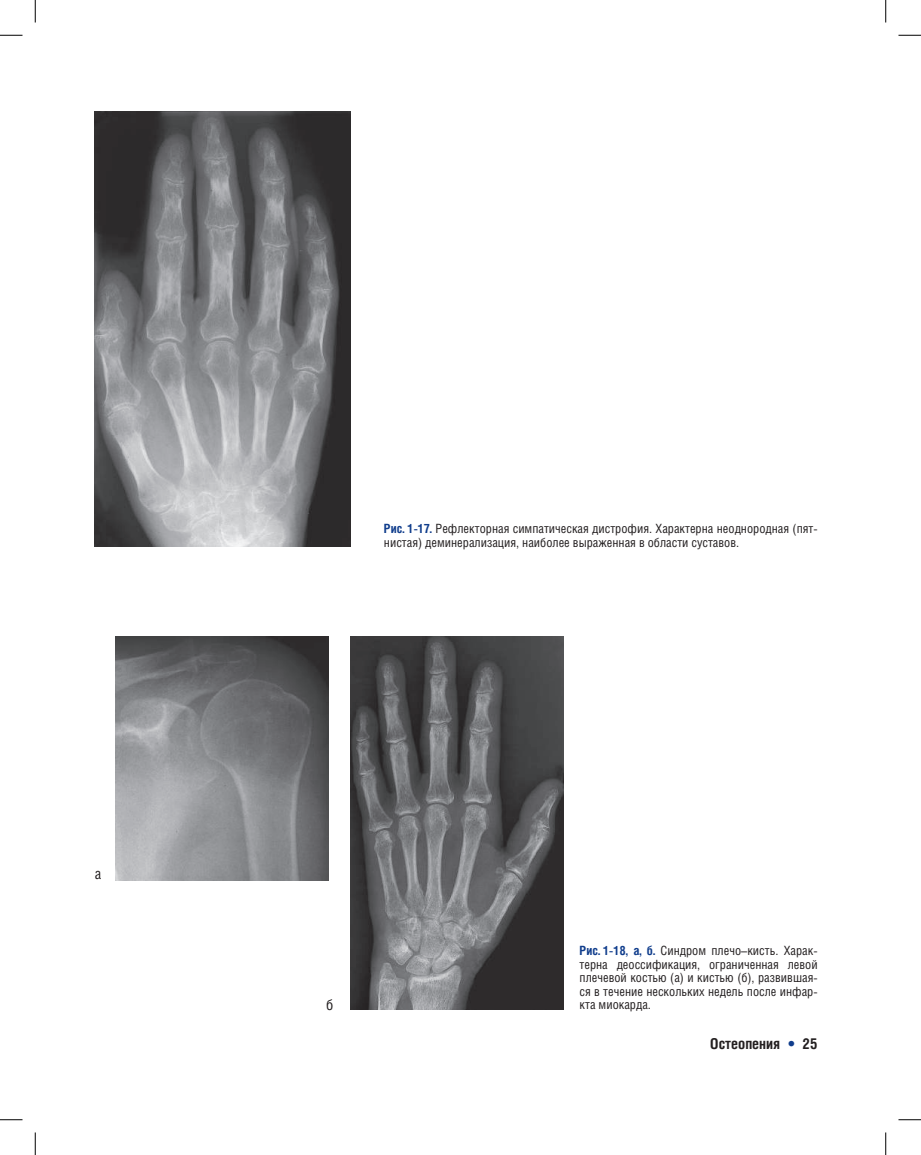
<style>
.page{position:relative;width:921px;height:1155px;background:#fff}
.page>*{position:absolute;margin:0;border:0;box-sizing:border-box;transform-origin:0 0}
.t1{font:700 15px "Helios Cond";color:#231f20}
.t2{font:15px "Helios Cond";color:#231f20}
.t3{font:12.75px/13.5px "Helios Cond";color:#231f20}
.s1{font-weight:700;color:#103d8c}
.s2{color:#103d8c}
</style>
<div class="page">
<img style="left:95px;top:112px;width:255px;height:435px">
<img style="left:116px;top:636px;width:212px;height:245px">
<img style="left:351px;top:636px;width:212px;height:373px">
<svg style="left:0;top:35px;width:22px;height:1px"></svg>
<svg style="left:898px;top:35px;width:23px;height:1px"></svg>
<svg style="left:0;top:1119px;width:22px;height:1px"></svg>
<svg style="left:898px;top:1119px;width:23px;height:1px"></svg>
<svg style="left:35px;top:0;width:1px;height:22px"></svg>
<svg style="left:35px;top:1132px;width:1px;height:23px"></svg>
<svg style="left:885px;top:0;width:1px;height:22px"></svg>
<svg style="left:885px;top:1132px;width:1px;height:23px"></svg>
<p class="t2" style="left:95px;top:868px;width:8px">а</p>
<p class="t3" style="left:384px;top:523px;width:435px"><span class="s1">Рис. 1-17.</span> Рефлекторная симпатическая дистрофия. Характерна неоднородная (пят&shy;нистая) деминерализация, наиболее выраженная в области суставов.</p>
<p class="t2" style="left:326px;top:998px;width:9px">б</p>
<p class="t3" style="left:580px;top:945px;width:240px;text-align:justify"><span class="s1">Рис. 1-18, а, б.</span> Синдром плечо–кисть. Харак&shy;терна деоссификация, ограниченная левой плечевой костью (а) и кистью (б), развившая&shy;ся в течение нескольких недель после инфар&shy;кта миокарда.</p>
<p class="t1" style="left:710px;top:1038px;width:109px">Остеопения <span class="s2">•</span> 25</p>
</div>
